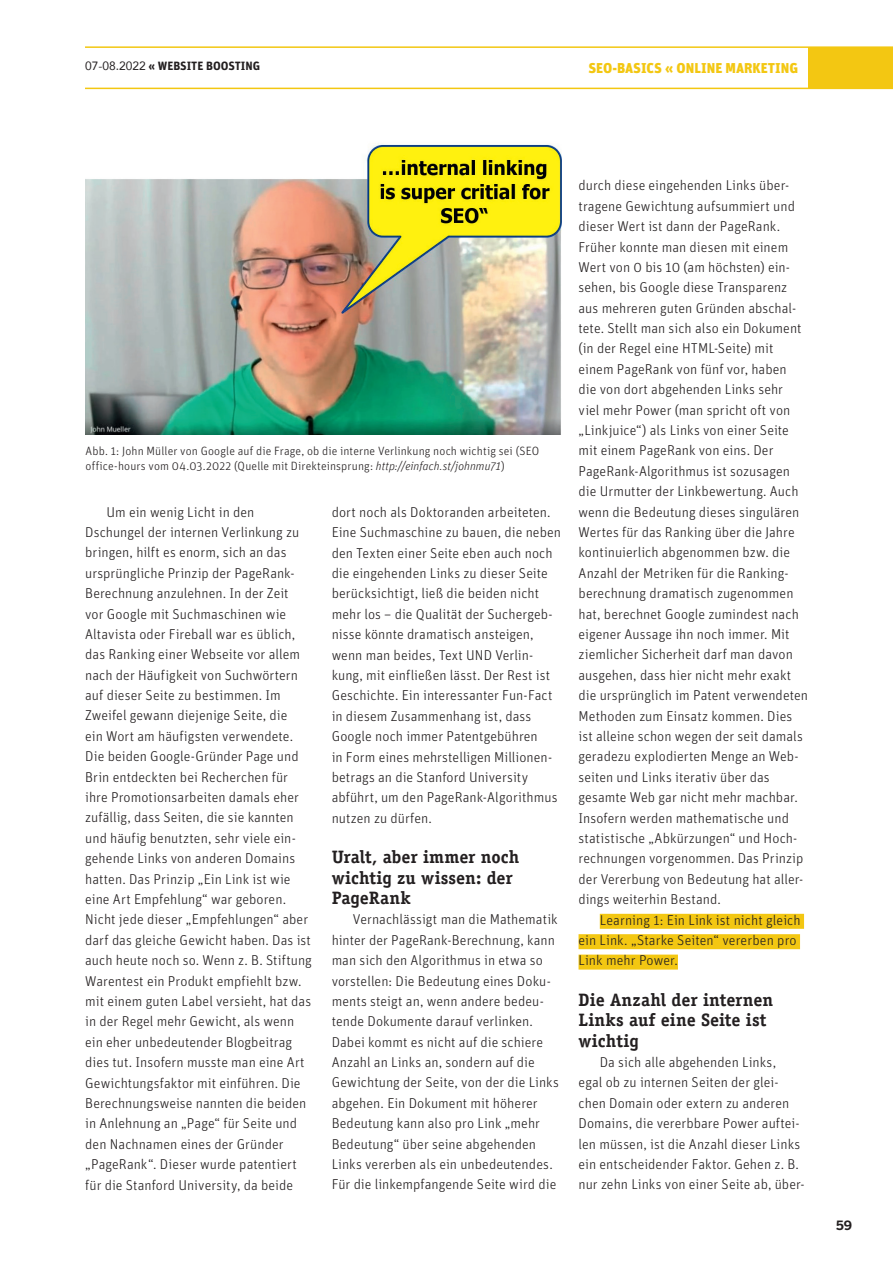
<style>
.page{position:relative;width:893px;height:1263px;background:#fff}
.page>*{position:absolute;margin:0;border:0;box-sizing:border-box;transform-origin:0 0}
.t1{font:700 18px/20.4px "Officina Serif Std";color:#231f20}
.t2{font:300 14.25px/20.4px "Unit";letter-spacing:.005em;color:#231f20}
.t3{font:900 14.25px "Unit";color:#f3c712}
.t4{font:700 12.75px "Benton Sans";color:#231f20}
.t5{font:300 12px/14.4px "Unit";letter-spacing:.01em;color:#231f20}
.t6{font:700 12px "Unit";color:#231f20}
.s1{font-family:"Avenir";font-weight:400}
.s2{font-style:italic}
</style>
<div class="page">
<div style="left:808px;top:47px;width:85px;height:41px;background:#f3c712"></div>
<hr style="left:85px;top:46px;width:808px;height:2px;background:#f3c712">
<hr style="left:85px;top:88px;width:808px;height:1px;background:#f3c712">
<div style="left:600px;top:914px;width:204px;height:15px;background:#f3c712"></div>
<div style="left:578px;top:934px;width:222px;height:15px;background:#f3c712"></div>
<div style="left:578px;top:954px;width:100px;height:15px;background:#f3c712"></div>
<img style="left:85px;top:143px;width:476px;height:292px">
<p class="t6" style="left:85px;top:59px;width:177px"><span class="s1">07-08.2022</span> « WEBSITE BOOSTING</p>
<p class="t3" style="left:588px;top:59px;width:211px">SEO-BASICS « ONLINE MARKETING</p>
<p class="t5" style="left:86px;top:444px;width:455px">Abb. 1: John Müller von Google auf die Frage, ob die interne Verlinkung noch wichtig sei (SEO office-hours vom 04.03.2022 (Quelle mit Direkteinsprung: <span class="s2">http://einfach.st/johnmu71</span>)</p>
<p class="t2" style="left:85px;top:501px;width:228px;text-indent:21px">Um ein wenig Licht in den Dschungel der internen Verlinkung zu bringen, hilft es enorm, sich an das ursprüngliche Prinzip der PageRank-Berechnung anzulehnen. In der Zeit<br>vor Google mit Suchmaschinen wie Altavista oder Fireball war es üblich, das Ranking einer Webseite vor allem nach der Häufigkeit von Suchwörtern auf dieser Seite zu bestimmen. Im Zweifel gewann diejenige Seite, die<br>ein Wort am häufigsten verwendete.<br>Die beiden Google-Gründer Page und Brin entdeckten bei Recherchen für ihre Promotionsarbeiten damals eher zufällig, dass Seiten, die sie kannten und häufig benutzten, sehr viele ein&shy;gehende Links von anderen Domains hatten. Das Prinzip „Ein Link ist wie eine Art Empfehlung“ war geboren.<br>Nicht jede dieser „Empfehlungen“ aber darf das gleiche Gewicht haben. Das ist auch heute noch so. Wenn z. B. Stiftung Warentest ein Produkt empfiehlt bzw. mit einem guten Label versieht, hat das in der Regel mehr Gewicht, als wenn ein eher unbedeutender Blogbeitrag dies tut. Insofern musste man eine Art Gewichtungsfaktor mit einführen. Die Berechnungsweise nannten die beiden in Anlehnung an „Page“ für Seite und den Nachnamen eines der Gründer „PageRank“. Dieser wurde patentiert für die Stanford University, da beide</p>
<p class="t2" style="left:332px;top:501px;width:231px">dort noch als Doktoranden arbeiteten.<br>Eine Suchmaschine zu bauen, die neben den Texten einer Seite eben auch noch die eingehenden Links zu dieser Seite berücksichtigt, ließ die beiden nicht mehr los – die Qualität der Suchergeb&shy;nisse könnte dramatisch ansteigen, wenn man beides, Text UND Verlin&shy;kung, mit einfließen lässt. Der Rest ist Geschichte. Ein interessanter Fun-Fact in diesem Zusammenhang ist, dass Google noch immer Patentgebühren<br>in Form eines mehrstelligen Millionen&shy;betrags an die Stanford University abführt, um den PageRank-Algorithmus nutzen zu dürfen.</p>
<p class="t1" style="left:332px;top:846px;width:189px">Uralt, aber immer noch wichtig zu wissen: der<br>PageRank</p>
<p class="t2" style="left:332px;top:909px;width:229px;text-indent:21px">Vernachlässigt man die Mathematik hinter der PageRank-Berechnung, kann man sich den Algorithmus in etwa so vorstellen: Die Bedeutung eines Doku&shy;ments steigt an, wenn andere bedeu&shy;tende Dokumente darauf verlinken.<br>Dabei kommt es nicht auf die schiere Anzahl an Links an, sondern auf die Gewichtung der Seite, von der die Links abgehen. Ein Dokument mit höherer Bedeutung kann also pro Link „mehr Bedeutung“ über seine abgehenden Links vererben als ein unbedeutendes.<br>Für die linkempfangende Seite wird die</p>
<p class="t2" style="left:578px;top:175px;width:231px">durch diese eingehenden Links über&shy;tragene Gewichtung aufsummiert und dieser Wert ist dann der PageRank.<br>Früher konnte man diesen mit einem Wert von 0 bis 10 (am höchsten) ein&shy;sehen, bis Google diese Transparenz aus mehreren guten Gründen abschal&shy;tete. Stellt man sich also ein Dokument (in der Regel eine HTML-Seite) mit einem PageRank von fünf vor, haben die von dort abgehenden Links sehr<br>viel mehr Power (man spricht oft von „Linkjuice“) als Links von einer Seite mit einem PageRank von eins. Der PageRank-Algorithmus ist sozusagen die Urmutter der Linkbewertung. Auch wenn die Bedeutung dieses singulären Wertes für das Ranking über die Jahre kontinuierlich abgenommen bzw. die Anzahl der Metriken für die Ranking&shy;berechnung dramatisch zugenommen hat, berechnet Google zumindest nach eigener Aussage ihn noch immer. Mit ziemlicher Sicherheit darf man davon ausgehen, dass hier nicht mehr exakt die ursprünglich im Patent verwendeten Methoden zum Einsatz kommen. Dies ist alleine schon wegen der seit damals geradezu explodierten Menge an Web&shy;seiten und Links iterativ über das gesamte Web gar nicht mehr machbar.<br>Insofern werden mathematische und statistische „Abkürzungen“ und Hoch&shy;rechnungen vorgenommen. Das Prinzip der Vererbung von Bedeutung hat aller&shy;dings weiterhin Bestand.</p>
<p class="t2" style="left:578px;top:909px;width:224px;text-indent:21px">Learning 1: Ein Link ist nicht gleich ein Link. „Starke Seiten“ vererben pro<br>Link mehr Power.</p>
<p class="t1" style="left:578px;top:989px;width:196px">Die Anzahl der internen<br>Links auf eine Seite ist wichtig</p>
<p class="t2" style="left:578px;top:1052px;width:228px;text-indent:21px">Da sich alle abgehenden Links,<br>egal ob zu internen Seiten der glei&shy;chen Domain oder extern zu anderen Domains, die vererbbare Power auftei&shy;len müssen, ist die Anzahl dieser Links ein entscheidender Faktor. Gehen z. B. nur zehn Links von einer Seite ab, über-</p>
<p class="t4" style="left:836px;top:1217px;width:18px">59</p>
</div>
